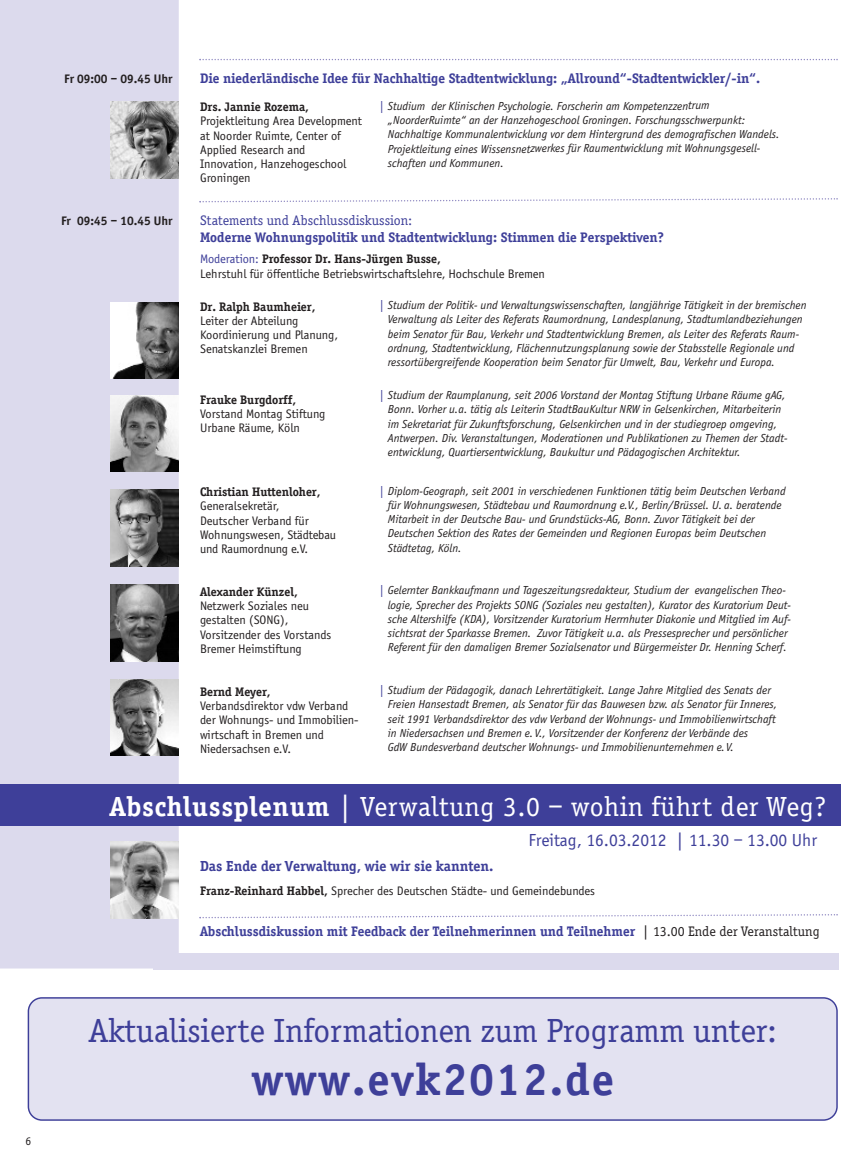
<style>
.page{position:relative;width:864px;height:1170px;background:#fff}
.page>*{position:absolute;margin:0;border:0;box-sizing:border-box;transform-origin:0 0}
.t1{font:700 46.5px "Officina Serif";letter-spacing:.05em;color:#3e3f99}
.t2{font:34.5px "Officina Serif";color:#3e3f99}
.t3{font:28.5px "Officina Serif";letter-spacing:.025em;color:#fff}
.t4{font:18px "Officina Sans";color:#3e3f99}
.t5{font:700 15px "Officina Serif";color:#3e3f99}
.t6{font:700 14.25px "Officina Serif";color:#3e3f99}
.t7{font:14.25px "Officina Serif";color:#3e3f99}
.t8{font:12.75px/14.2px "Officina Sans";color:#231f20}
.t9{font:700 12.75px "Officina Serif";color:#231f20}
.t10{font:700 12.75px "Officina Sans";color:#231f20}
.t11{font:italic 12px/14.2px "Officina Sans";color:#231f20}
.t12{font:12px "Officina Sans";color:#231f20}
.s1{font-family:"Officina Sans";font-weight:400;color:#3e3f99}
.s2{color:#3e3f99}
.s3{font-weight:700}
.s4{font-family:"Officina Serif";font-weight:700}
.s5{font-weight:400;color:#231f20}
</style>
<div class="page">
<div style="left:152px;top:953px;width:686px;height:16px;background:#dcdaed"></div>
<div style="left:0;top:0;width:179px;height:968px;background:#dcdaed"></div>
<div style="left:0;top:784px;width:840px;height:42px;background:#3e3f99"></div>
<img style="left:111px;top:102px;width:68px;height:76px">
<img style="left:111px;top:395px;width:68px;height:77px">
<img style="left:111px;top:302px;width:68px;height:76px">
<img style="left:111px;top:490px;width:67px;height:76px">
<img style="left:111px;top:584px;width:67px;height:77px">
<img style="left:111px;top:679px;width:67px;height:76px">
<img style="left:111px;top:841px;width:68px;height:77px">
<div style="left:28px;top:997px;width:809px;height:123px;background:#e3e2f1"></div>
<svg style="left:199px;top:198px;width:638px;height:5px"></svg>
<svg style="left:199px;top:914px;width:638px;height:5px"></svg>
<svg style="left:199px;top:59px;width:638px;height:1px"></svg>
<p class="t12" style="left:26px;top:1133px;width:7px">6</p>
<p class="t10" style="left:64px;top:71px;width:110px">Fr 09:00 – 09.45 Uhr</p>
<p class="t10" style="left:61px;top:213px;width:113px">Fr 09:45 – 10.45 Uhr</p>
<p class="t6" style="left:200px;top:69px;width:561px">Die niederländische Idee für Nachhaltige Stadtentwicklung: „Allround“-Stadtentwickler/-in“.</p>
<p class="t9" style="left:200px;top:99px;width:110px">Drs. Jannie Rozema,</p>
<p class="t8" style="left:200px;top:114px;width:163px">Projektleitung Area Development at Noorder Ruimte, Center of<br>Applied Research and<br>Innovation, Hanzehogeschool<br>Groningen</p>
<p class="t7" style="left:200px;top:212px;width:214px">Statements und Abschlussdiskussion:</p>
<p class="t6" style="left:200px;top:229px;width:465px">Moderne Wohnungspolitik und Stadtentwicklung: Stimmen die Perspektiven?</p>
<p class="t9" style="left:200px;top:251px;width:242px"><span class="s1">Moderation:</span> Professor Dr. Hans-Jürgen Busse,</p>
<p class="t8" style="left:200px;top:266px;width:346px">Lehrstuhl für öffentliche Betriebswirtschaftslehre, Hochschule Bremen</p>
<p class="t9" style="left:200px;top:299px;width:117px">Dr. Ralph Baumheier,</p>
<p class="t8" style="left:200px;top:313px;width:139px">Leiter der Abteilung<br>Koordinierung und Planung,<br>Senatskanzlei Bremen</p>
<p class="t11" style="left:387px;top:98px;width:393px;text-indent:-9px"><span class="s2">|</span> Studium der Klinischen Psychologie. Forscherin am Kompetenzzentrum „NoorderRuimte“ an der Hanzehogeschool Groningen. Forschungsschwerpunkt:<br>Nachhaltige Kommunalentwicklung vor dem Hintergrund des demografischen Wandels.<br>Projektleitung eines Wissensnetzwerkes für Raumentwicklung mit Wohnungsgesell&shy;schaften und Kommunen.</p>
<p class="t11" style="left:387px;top:298px;width:420px;text-indent:-9px"><span class="s2">|</span> Studium der Politik- und Verwaltungswissenschaften, langjährige Tätigkeit in der bremischen Verwaltung als Leiter des Referats Raumordnung, Landesplanung, Stadtumlandbeziehungen beim Senator für Bau, Verkehr und Stadtentwicklung Bremen, als Leiter des Referats Raum&shy;ordnung, Stadtentwicklung, Flächennutzungsplanung sowie der Stabsstelle Regionale und ressortübergreifende Kooperation beim Senator für Umwelt, Bau, Verkehr und Europa.</p>
<p class="t9" style="left:200px;top:392px;width:98px">Frauke Burgdorff,</p>
<p class="t8" style="left:200px;top:406px;width:127px">Vorstand Montag Stiftung<br>Urbane Räume, Köln</p>
<p class="t9" style="left:200px;top:484px;width:122px">Christian Huttenloher,</p>
<p class="t8" style="left:200px;top:499px;width:137px">Generalsekretär,<br>Deutscher Verband für<br>Wohnungswesen, Städtebau und Raumordnung e.V.</p>
<p class="t9" style="left:200px;top:584px;width:99px">Alexander Künzel,</p>
<p class="t8" style="left:200px;top:598px;width:133px">Netzwerk Soziales neu gestalten (SONG),<br>Vorsitzender des Vorstands<br>Bremer Heimstiftung</p>
<p class="t9" style="left:200px;top:683px;width:72px">Bernd Meyer,</p>
<p class="t8" style="left:200px;top:698px;width:160px">Verbandsdirektor vdw Verband der Wohnungs- und Immobilien&shy;wirtschaft in Bremen und<br>Niedersachsen e.V.</p>
<p class="t11" style="left:387px;top:388px;width:401px;text-indent:-9px"><span class="s2">|</span> Studium der Raumplanung, seit 2006 Vorstand der Montag Stiftung Urbane Räume gAG, Bonn. Vorher u.a. tätig als Leiterin StadtBauKultur NRW in Gelsenkirchen, Mitarbeiterin im Sekretariat für Zukunftsforschung, Gelsenkirchen und in der studiegroep omgeving, Antwerpen. Div. Veranstaltungen, Moderationen und Publikationen zu Themen der Stadt&shy;entwicklung, Quartiersentwicklung, Baukultur und Pädagogischen Architektur.</p>
<p class="t11" style="left:387px;top:483px;width:399px;text-indent:-9px"><span class="s2">|</span> Diplom-Geograph, seit 2001 in verschiedenen Funktionen tätig beim Deutschen Verband für Wohnungswesen, Städtebau und Raumordnung e.V., Berlin/Brüssel. U. a. beratende Mitarbeit in der Deutsche Bau- und Grundstücks-AG, Bonn. Zuvor Tätigkeit bei der Deutschen Sektion des Rates der Gemeinden und Regionen Europas beim Deutschen Städtetag, Köln.</p>
<p class="t11" style="left:387px;top:583px;width:404px;text-indent:-9px"><span class="s2">|</span> Gelernter Bankkaufmann und Tageszeitungsredakteur, Studium der evangelischen Theo&shy;logie, Sprecher des Projekts SONG (Soziales neu gestalten), Kurator des Kuratorium Deut&shy;sche Altershilfe (KDA), Vorsitzender Kuratorium Herrnhuter Diakonie und Mitglied im Auf&shy;sichtsrat der Sparkasse Bremen. Zuvor Tätigkeit u.a. als Pressesprecher und persönlicher Referent für den damaligen Bremer Sozialsenator und Bürgermeister Dr. Henning Scherf.</p>
<p class="t11" style="left:387px;top:682px;width:390px;text-indent:-9px"><span class="s2">|</span> Studium der Pädagogik, danach Lehrertätigkeit. Lange Jahre Mitglied des Senats der Freien Hansestadt Bremen, als Senator für das Bauwesen bzw. als Senator für Inneres, seit 1991 Verbandsdirektor des vdw Verband der Wohnungs- und Immobilienwirtschaft in Niedersachsen und Bremen e. V., Vorsitzender der Konferenz der Verbände des<br>GdW Bundesverband deutscher Wohnungs- und Immobilienunternehmen e.V.</p>
<h3 class="t3" style="left:110px;top:789px;width:717px"><span class="s3">Abschlussplenum</span> | Verwaltung 3.0 – wohin führt der Weg?</h3>
<h3 class="t4" style="left:528px;top:829px;width:290px">Freitag, 16.03.2012 | 11.30 – 13.00 Uhr</h3>
<p class="t5" style="left:200px;top:856px;width:295px">Das Ende der Verwaltung, wie wir sie kannten.</p>
<p class="t8" style="left:200px;top:883px;width:396px"><span class="s4">Franz-Reinhard Habbel,</span> Sprecher des Deutschen Städte- und Gemeindebundes</p>
<p class="t6" style="left:200px;top:922px;width:621px">Abschlussdiskussion mit Feedback der Teilnehmerinnen und Teilnehmer <span class="s5">| 13.00 Ende der Veranstaltung</span></p>
<h2 class="t2" style="left:89px;top:1009px;width:689px">Aktualisierte Informationen zum Programm unter:</h2>
<h1 class="t1" style="left:252px;top:1051px;width:363px">www.evk2012.de</h1>
</div>
